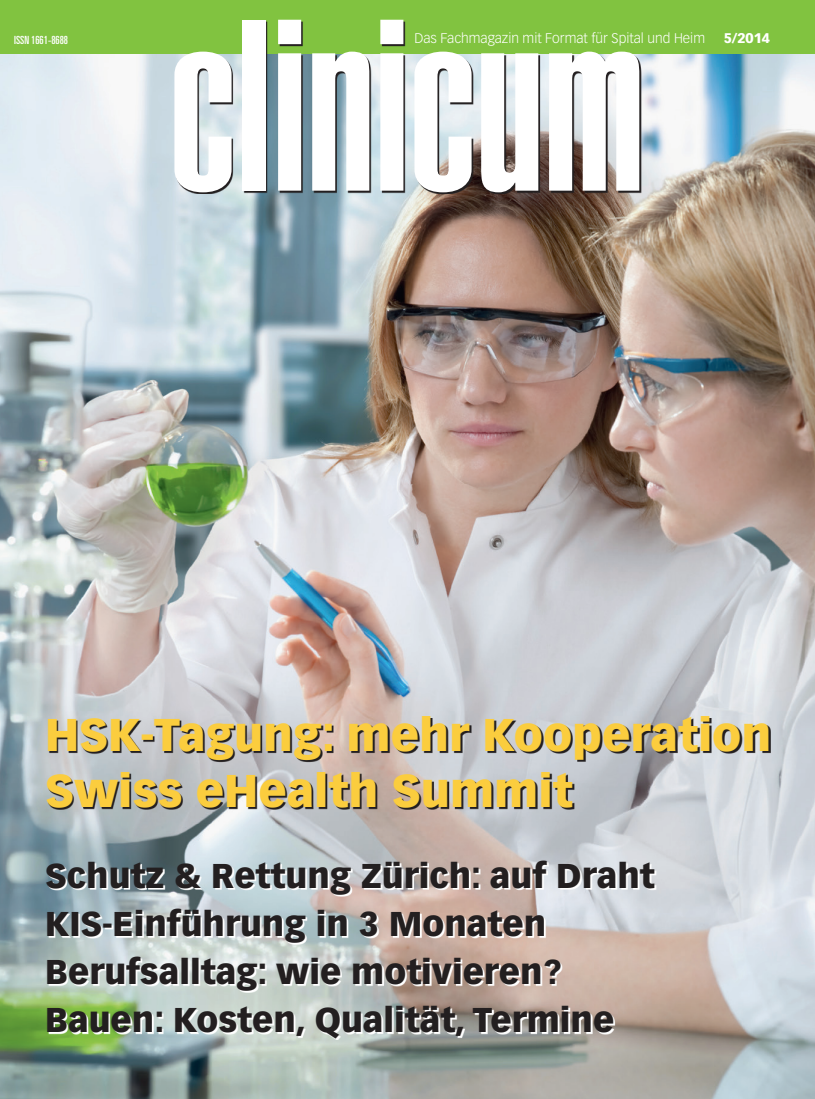
<style>
.page{position:relative;width:815px;height:1099px;background:#fff}
.page>*{position:absolute;margin:0;border:0;box-sizing:border-box;transform-origin:0 0}
.t1{font:240px "Helvetica LT Std Ultra Comp";color:#fff}
.t2{font:900 45px/55.6px "Vectora LT Std";color:#fbcd3e}
.t3{font:900 33.75px/47.9px "Vectora LT Std";color:#231f20}
.t4{font:300 13.75px "Vectora LT Std";color:#fff}
.t5{font:900 13.75px "Vectora LT Std";color:#fff}
.t6{font:ultra-condensed 11.25px "Univers LT Std";color:#fff}
</style>
<div class="page">
<img style="left:0;top:53px;width:815px;height:1045px">
<div style="left:0;top:0;width:815px;height:53px;background:#81c340"></div>
<svg style="left:48px;top:862px;width:608px;height:178px"></svg>
<svg style="left:48px;top:717px;width:722px;height:92px;background:#929093"></svg>
<svg style="left:176px;top:21px;width:465px;height:173px;fill:#231f20"></svg>
<h1 class="t1" style="left:170px;top:-31px;width:477px">clinicum</h1>
<p class="t6" style="left:14px;top:34px;width:55px">ISSN 1661-8688</p>
<p class="t4" style="left:415px;top:30px;width:292px">Das Fachmagazin mit Format für Spital und Heim</p>
<p class="t5" style="left:724px;top:29px;width:48px">5/2014</p>
<h2 class="t2" style="left:45px;top:706px;width:728px">HSK-Tagung: mehr Kooperation<br>Swiss eHealth Summit</h2>
<p class="t3" style="left:45px;top:851px;width:611px">Schutz &amp; Rettung Zürich: auf Draht<br>KIS-Einführung in 3 Monaten<br>Berufsalltag: wie motivieren?<br>Bauen: Kosten, Qualität, Termine</p>
</div>
